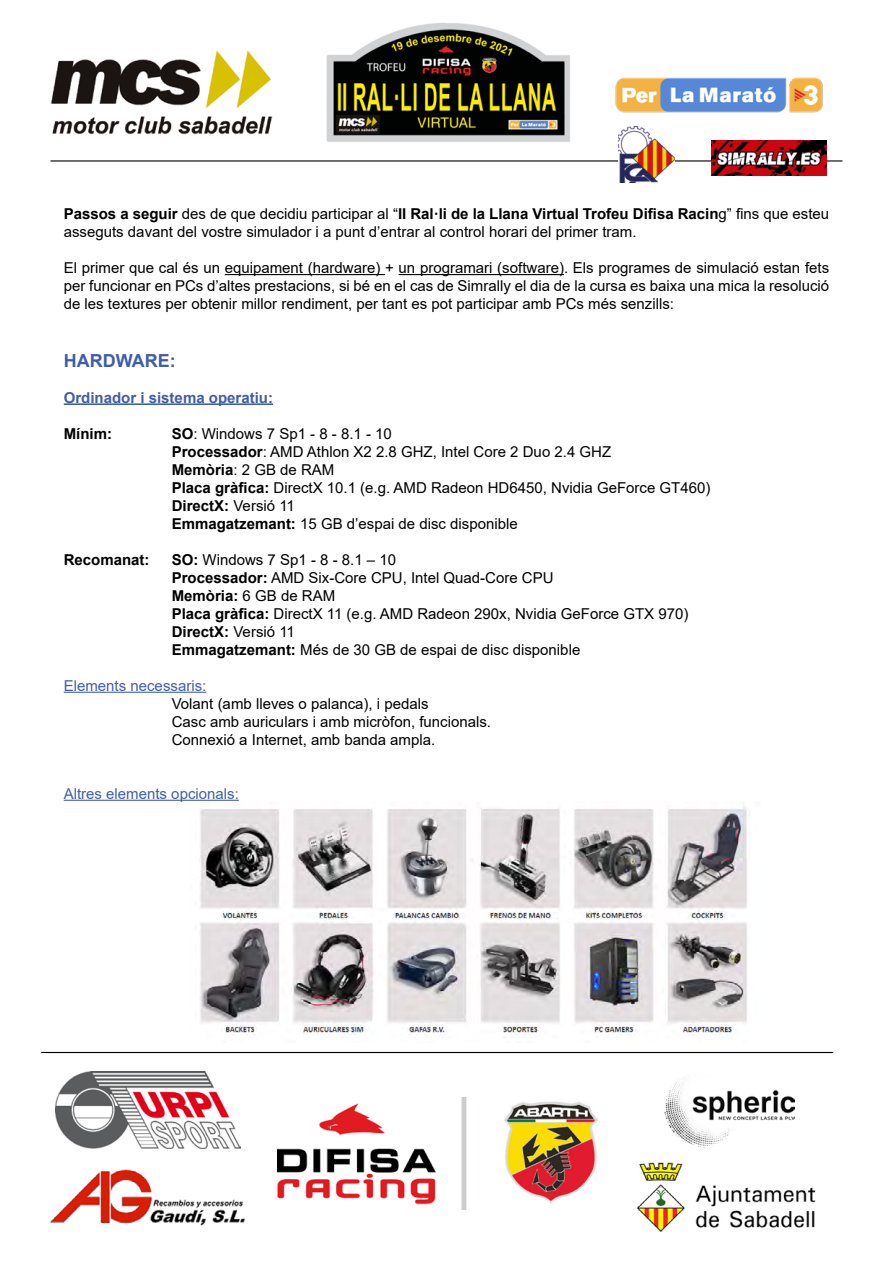
<style>
.page{position:relative;width:893px;height:1263px;background:#fff}
.page>*{position:absolute;margin:0;border:0;box-sizing:border-box;transform-origin:0 0}
.t1{font:700 18px "Arial";color:#405ea8}
.t2{font:15px/18px "Arial";color:#000}
.t3{font:700 15px "Arial";color:#000}
.t4{font:15px "Arial";color:#405ea8}
.t5{font:700 15px "Arial";color:#405ea8}
.s1{font-weight:700}
.s2{font-weight:400}
</style>
<div class="page">
<img style="left:326px;top:23px;width:244px;height:119px">
<img style="left:51px;top:50px;width:222px;height:85px">
<hr style="left:50px;top:160px;width:792px;height:2px;background:#000">
<hr style="left:41px;top:1052px;width:792px;height:1px;background:#000">
<img style="left:615px;top:77px;width:208px;height:36px">
<img style="left:711px;top:140px;width:116px;height:35px">
<img style="left:277px;top:1097px;width:320px;height:113px">
<img style="left:55px;top:1071px;width:186px;height:77px">
<img style="left:664px;top:1076px;width:130px;height:72px">
<img style="left:50px;top:1169px;width:195px;height:57px">
<img style="left:637px;top:1162px;width:179px;height:70px">
<img style="left:618px;top:126px;width:57px;height:57px">
<hr style="left:225px;top:274px;width:160px;height:1px;background:#000">
<hr style="left:399px;top:274px;width:165px;height:1px;background:#000">
<hr style="left:64px;top:403px;width:209px;height:2px;background:#405ea8">
<hr style="left:64px;top:692px;width:142px;height:1px;background:#405ea8">
<hr style="left:64px;top:800px;width:175px;height:1px;background:#405ea8">
<img style="left:200px;top:806px;width:547px;height:232px">
<p class="t2" style="left:64px;top:205px;width:767px"><span class="s1">Passos a seguir</span> des de que decidiu participar al “<span class="s1">II Ral·li de la Llana Virtual Trofeu Difisa Racin</span>g” fins que esteu asseguts davant del vostre simulador i a punt d’entrar al control horari del primer tram.</p>
<p class="t2" style="left:64px;top:259px;width:767px;text-align:justify">El primer que cal és un equipament (hardware) + un programari (software). Els programes de simulació estan fets per funcionar en PCs d’altes prestacions, si bé en el cas de Simrally el dia de la cursa es baixa una mica la resolució de les textures per obtenir millor rendiment, per tant es pot participar amb PCs més senzills:</p>
<p class="t1" style="left:64px;top:348px;width:113px">HARDWARE:</p>
<p class="t5" style="left:64px;top:387px;width:211px">Ordinador i sistema operatiu:</p>
<p class="t3" style="left:64px;top:423px;width:50px">Mínim:</p>
<p class="t2" style="left:172px;top:424px;width:222px"><span class="s1">SO</span>: Windows 7 Sp1 - 8 - 8.1 - 10</p>
<p class="t2" style="left:172px;top:442px;width:441px"><span class="s1">Processador</span>: AMD Athlon X2 2.8 GHZ, Intel Core 2 Duo 2.4 GHZ</p>
<p class="t2" style="left:172px;top:460px;width:164px"><span class="s1">Memòria</span>: 2 GB de RAM</p>
<p class="t2" style="left:172px;top:478px;width:540px"><span class="s1">Placa gràfica:</span> DirectX 10.1 (e.g. AMD Radeon HD6450, Nvidia GeForce GT460)</p>
<p class="t3" style="left:172px;top:495px;width:125px">DirectX: <span class="s2">Versió 11</span></p>
<p class="t2" style="left:172px;top:514px;width:347px"><span class="s1">Emmagatzemant:</span> 15 GB d’espai de disc disponible</p>
<p class="t3" style="left:64px;top:549px;width:87px">Recomanat:</p>
<p class="t2" style="left:172px;top:550px;width:226px"><span class="s1">SO:</span> Windows 7 Sp1 - 8 - 8.1 – 10</p>
<p class="t2" style="left:172px;top:568px;width:383px"><span class="s1">Processador:</span> AMD Six-Core CPU, Intel Quad-Core CPU</p>
<p class="t3" style="left:172px;top:585px;width:165px">Memòria: <span class="s2">6 GB de RAM</span></p>
<p class="t2" style="left:172px;top:604px;width:518px"><span class="s1">Placa gràfica:</span> DirectX 11 (e.g. AMD Radeon 290x, Nvidia GeForce GTX 970)</p>
<p class="t3" style="left:172px;top:621px;width:125px">DirectX: <span class="s2">Versió 11</span></p>
<p class="t2" style="left:172px;top:640px;width:410px"><span class="s1">Emmagatzemant:</span> Més de 30 GB de espai de disc disponible</p>
<p class="t4" style="left:64px;top:675px;width:144px">Elements necessaris:</p>
<p class="t2" style="left:172px;top:694px;width:258px">Volant (amb lleves o palanca), i pedals</p>
<p class="t2" style="left:172px;top:712px;width:321px">Casc amb auriculars i amb micròfon, funcionals.</p>
<p class="t2" style="left:172px;top:730px;width:265px">Connexió a Internet, amb banda ampla.</p>
<p class="t4" style="left:64px;top:783px;width:177px">Altres elements opcionals:</p>
</div>
